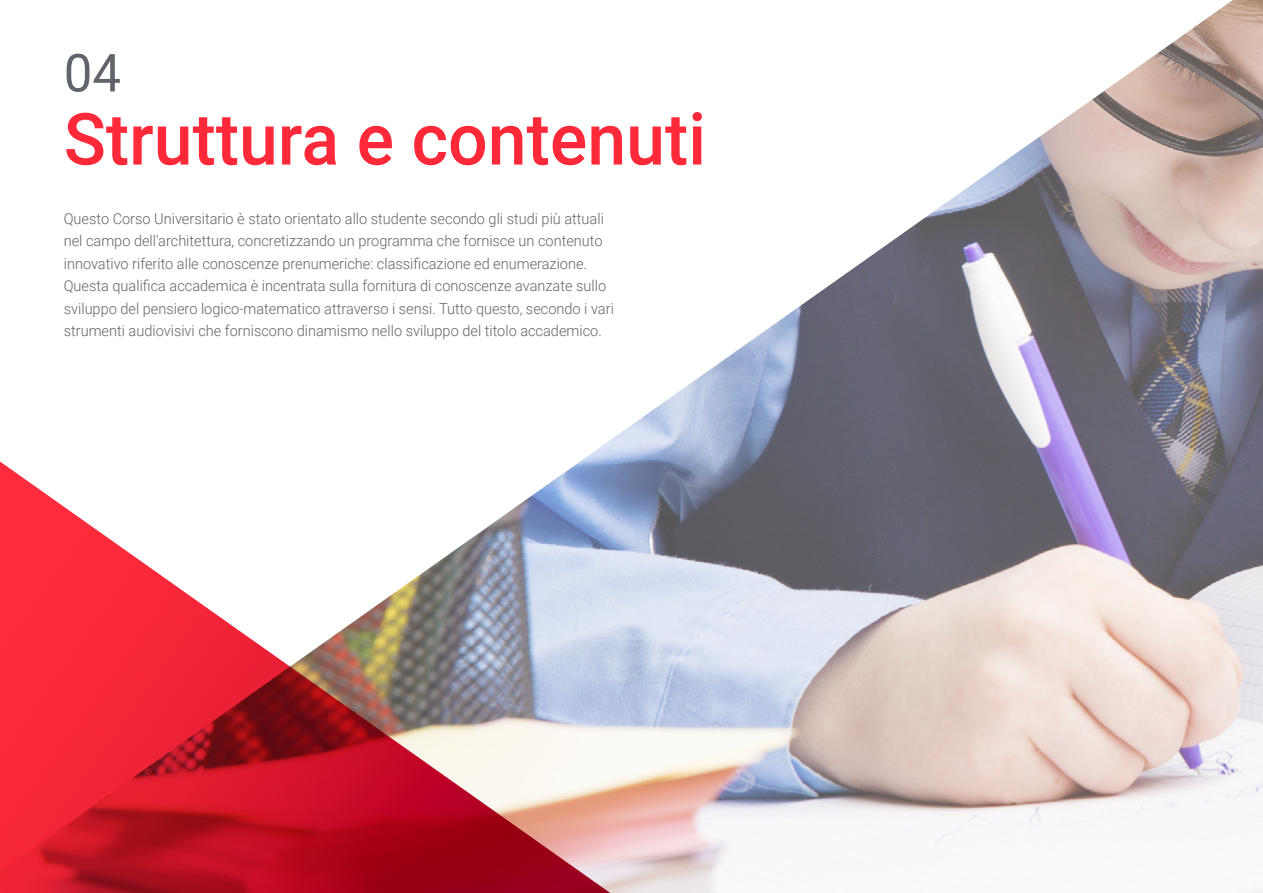
<style>
.page{position:relative;width:1263px;height:893px;background:#fff}
.page>*{position:absolute;margin:0;border:0;box-sizing:border-box;transform-origin:0 0}
.t1{font:500 72px "Roboto";color:#ff293a}
.t2{font:52.5px "Roboto";color:#61646a}
.t3{font:300 15px/22.5px "Roboto";color:#61646a}
</style>
<div class="page">
<img style="left:602px;top:0;width:661px;height:893px">
<svg style="left:0;top:446px;width:640px;height:447px"></svg>
<h2 class="t2" style="left:64px;top:36px;width:59px">04</h2>
<h1 class="t1" style="left:64px;top:89px;width:644px">Struttura e contenuti</h1>
<p class="t3" style="left:64px;top:207px;width:552px">Questo Corso Universitario è stato orientato allo studente secondo gli studi più attuali nel campo dell'architettura, concretizzando un programma che fornisce un contenuto innovativo riferito alle conoscenze prenumeriche: classificazione ed enumerazione.<br>Questa qualifica accademica è incentrata sulla fornitura di conoscenze avanzate sullo sviluppo del pensiero logico-matematico attraverso i sensi. Tutto questo, secondo i vari strumenti audiovisivi che forniscono dinamismo nello sviluppo del titolo accademico.</p>
</div>
